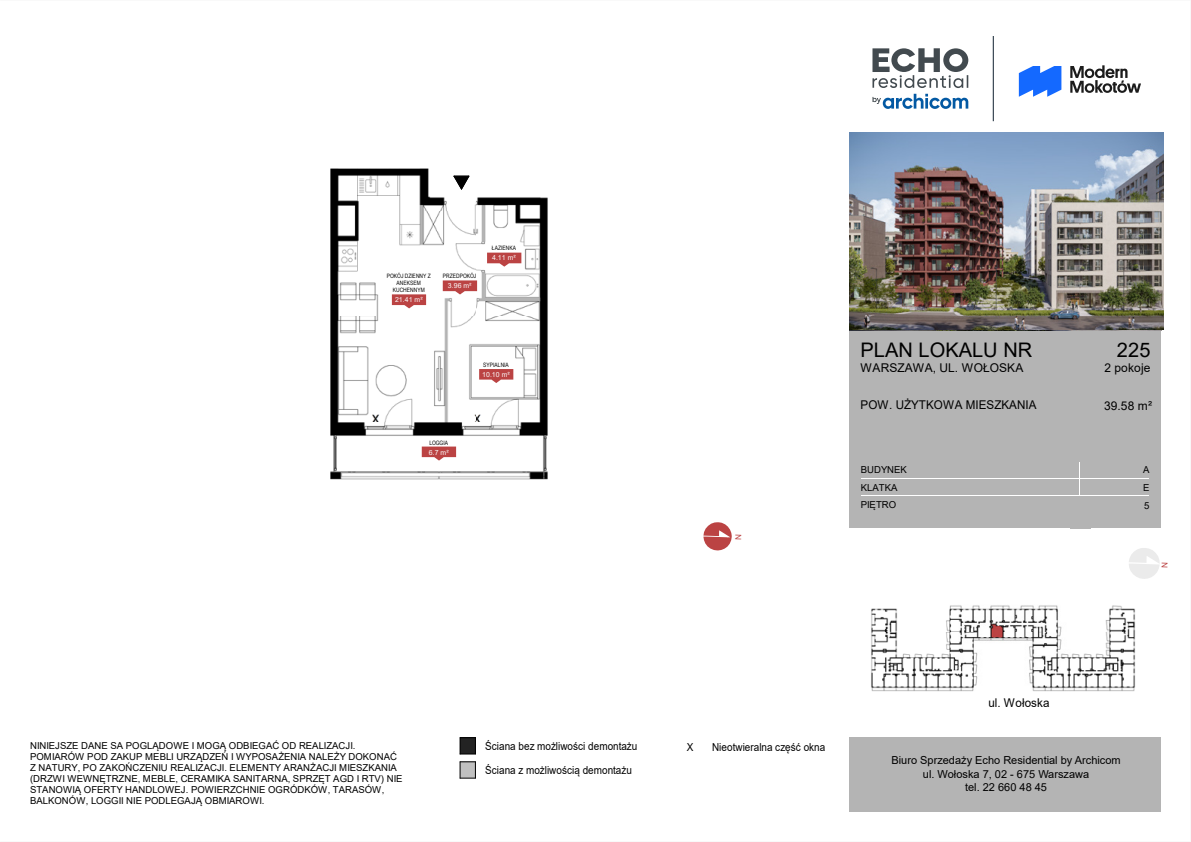
<style>
.page{position:relative;width:1191px;height:842px;background:#fff}
.page>*{position:absolute;margin:0;border:0;box-sizing:border-box;transform-origin:0 0}
.t1{font:20.1px "Arial";color:#000}
.t2{font:12.1px "Arial";letter-spacing:.005em;color:#000}
.t3{font:12.1px "Arial";letter-spacing:.005em;color:#000;scale:.96 1}
.t4{font:12px/13.5px "Arial";letter-spacing:.005em;color:#000;text-align:center}
.t5{font:11px/24px "Arial";color:#000;scale:.9 1}
.t6{font:11px/13.2px "Arial";color:#000;text-align:center}
.t7{font:9.6px/10.9px "Arial";color:#000}
.t8{font:7px "Arial";letter-spacing:.015em;color:#fcfcfc}
.t9{font:6px/6.9px "Arial Narrow";letter-spacing:.01em;color:#000;text-align:center}
</style>
<div class="page">
<img style="left:330px;top:132px;width:834px;height:647px">
<svg style="left:487px;top:253px;width:34px;height:14px"></svg>
<svg style="left:443px;top:280px;width:34px;height:15px"></svg>
<svg style="left:392px;top:294px;width:34px;height:14px"></svg>
<svg style="left:479px;top:369px;width:34px;height:14px"></svg>
<svg style="left:422px;top:447px;width:34px;height:14px"></svg>
<img style="left:849px;top:132px;width:312px;height:199px">
<hr style="left:0;top:0;width:1191px;height:1px;background:#f5f5f5">
<hr style="left:1190px;top:0;width:1px;height:842px;background:#f5f5f5">
<hr style="left:0;top:841px;width:1191px;height:1px;background:#f5f5f5">
<div style="left:792px;top:115px;width:57px;height:241px;background:#fff"></div>
<svg style="left:460px;top:762px;width:16px;height:17px"></svg>
<svg style="left:460px;top:738px;width:16px;height:17px"></svg>
<div style="left:849px;top:738px;width:312px;height:74px;background:#b4b4b4"></div>
<div style="left:861px;top:461px;width:218px;height:17px;background:#b4b4b4"></div>
<div style="left:1081px;top:461px;width:69px;height:17px;background:#b4b4b4"></div>
<div style="left:1150px;top:461px;width:11px;height:50px;background:#b4b4b4"></div>
<div style="left:1081px;top:479px;width:80px;height:16px;background:#b4b4b4"></div>
<div style="left:861px;top:479px;width:218px;height:16px;background:#b4b4b4"></div>
<div style="left:849px;top:461px;width:12px;height:50px;background:#b4b4b4"></div>
<div style="left:1070px;top:512px;width:21px;height:16px;background:#b4b4b4"></div>
<div style="left:1081px;top:496px;width:80px;height:32px;background:#b4b4b4"></div>
<div style="left:849px;top:496px;width:230px;height:32px;background:#b4b4b4"></div>
<div style="left:849px;top:331px;width:312px;height:130px;background:#b4b4b4"></div>
<svg style="left:454px;top:176px;width:15px;height:13px"></svg>
<svg style="left:873px;top:94px;width:95px;height:15px"></svg>
<svg style="left:872px;top:48px;width:96px;height:40px"></svg>
<hr style="left:993px;top:36px;width:1px;height:85px;background:#3d4a57">
<svg style="left:1070px;top:65px;width:71px;height:28px"></svg>
<svg style="left:1019px;top:66px;width:42px;height:31px"></svg>
<svg style="left:1129px;top:548px;width:35px;height:31px"></svg>
<svg style="left:703px;top:522px;width:40px;height:28px"></svg>
<p class="t9" style="left:492px;top:244px;width:26px">ŁAZIENKA</p>
<p class="t9" style="left:387px;top:272px;width:46px">POKÓJ DZIENNY Z<br>ANEKSEM<br>KUCHENNYM</p>
<p class="t8" style="left:395px;top:295px;width:29px">21.41 m²</p>
<p class="t9" style="left:443px;top:272px;width:35px">PRZEDPOKÓJ</p>
<p class="t8" style="left:448px;top:281px;width:25px">3.96 m²</p>
<p class="t8" style="left:492px;top:253px;width:25px">4.11 m²</p>
<p class="t9" style="left:483px;top:361px;width:27px">SYPIALNIA</p>
<p class="t8" style="left:482px;top:369px;width:29px">10.10 m²</p>
<p class="t9" style="left:429px;top:439px;width:20px">LOGGIA</p>
<p class="t8" style="left:429px;top:447px;width:21px">6.7 m²</p>
<h1 class="t1" style="left:861px;top:336px;width:173px">PLAN LOKALU NR</h1>
<p class="t2" style="left:861px;top:359px;width:164px">WARSZAWA, UL. WOŁOSKA</p>
<p class="t3" style="left:861px;top:396px;width:185px">POW. UŻYTKOWA MIESZKANIA</p>
<p class="t7" style="left:861px;top:461px;width:48px;line-height:17.3px">BUDYNEK<br>KLATKA<br>PIĘTRO</p>
<h1 class="t1" style="left:1117px;top:336px;width:35px">225</h1>
<p class="t2" style="left:1105px;top:359px;width:48px">2 pokoje</p>
<p class="t2" style="left:1104px;top:398px;width:50px">39.58 m²</p>
<p class="t7" style="left:1143px;top:461px;width:8px;line-height:17.9px;text-align:justify">A E 5</p>
<p class="t7" style="left:30px;top:740px;width:374px">NINIEJSZE DANE SA POGLĄDOWE I MOGĄ ODBIEGAĆ OD REALIZACJI.<br>POMIARÓW POD ZAKUP MEBLI URZĄDZEŃ I WYPOSAŻENIA NALEŻY DOKONAĆ Z NATURY, PO ZAKOŃCZENIU REALIZACJI. ELEMENTY ARANŻACJI MIESZKANIA (DRZWI WEWNĘTRZNE, MEBLE, CERAMIKA SANITARNA, SPRZĘT AGD I RTV) NIE STANOWIĄ OFERTY HANDLOWEJ. POWIERZCHNIE OGRÓDKÓW, TARASÓW, BALKONÓW, LOGGII NIE PODLEGAJĄ OBMIAROWI.</p>
<p class="t5" style="left:485px;top:734px;width:171px">Ściana bez możliwości demontażu<br>Ściana z możliwością demontażu</p>
<p class="t5" style="left:687px;top:735px;width:9px">X</p>
<p class="t5" style="left:712px;top:735px;width:128px">Nieotwieralna część okna</p>
<p class="t3" style="left:988px;top:695px;width:65px">ul. Wołoska</p>
<p class="t4" style="left:899px;top:752px;width:210px">Biuro Sprzedaży Echo Investment S.A. ul. Wołoska 7, 02 - 675 Warszawa<br>tel. 22 660 48 45</p>
<p class="t6" style="left:891px;top:754px;width:231px">Biuro Sprzedaży Echo Residential by Archicom ul. Wołoska 7, 02 - 675 Warszawa<br>tel. 22 660 48 45</p>
</div>
